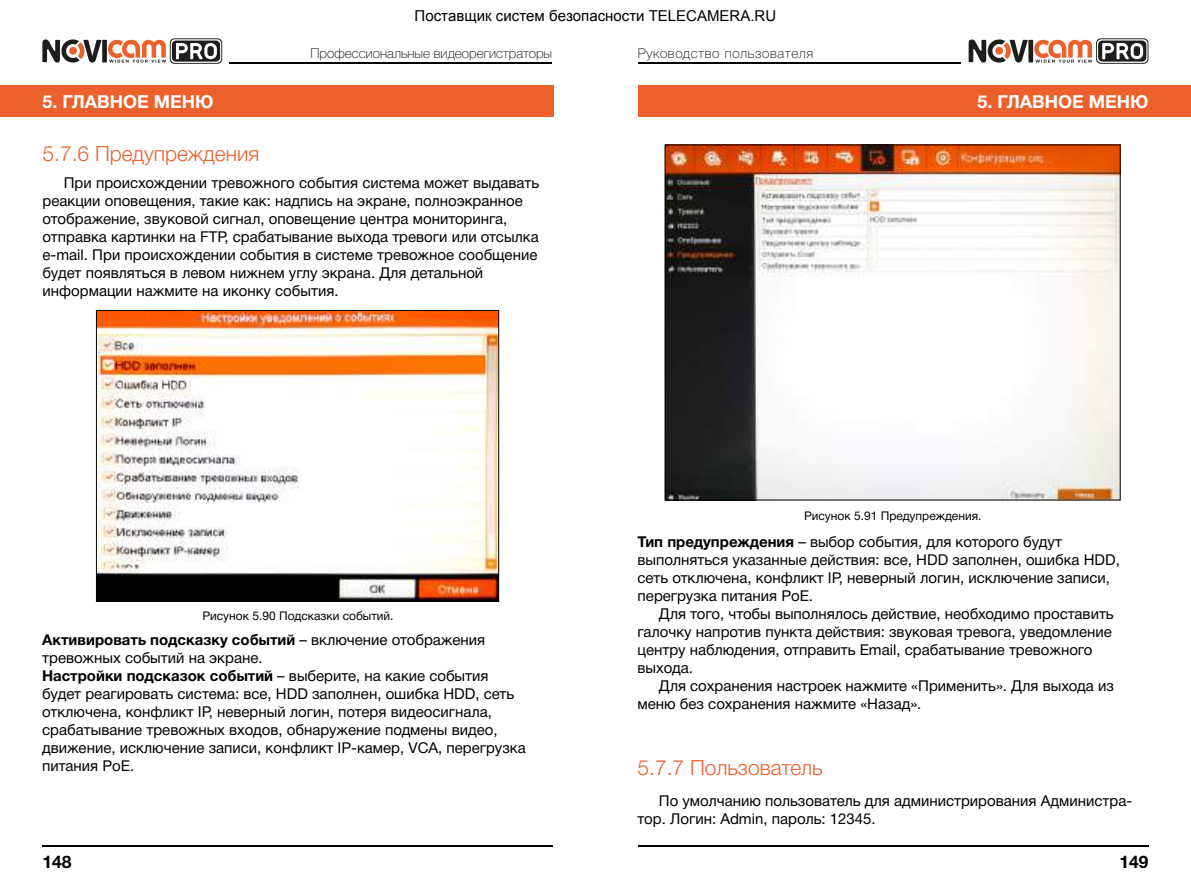
<style>
.page{position:relative;width:1191px;height:893px;background:#fff}
.page>*{position:absolute;margin:0;border:0;box-sizing:border-box;transform-origin:0 0}
.t1{font:21px "Helvetica 4 Light";color:#eb602b}
.t2{font:18px "Helvetica 7 Bold";color:#fff}
.t3{font:17.4px "Helvetica 7 Bold";color:#000}
.t4{font:15px/18px "Helvetica 5 Normal";color:#000}
.t5{font:15px "Helvetica 7 Bold";color:#000}
.t6{font:13.5px "Helvetica 3 Thin";color:#000}
.t7{font:13.5px "Helvetica 3 Thin";letter-spacing:.05em;color:#000}
.t8{font:12px "Helvetica 5 Normal";color:#000}
.s1{font-family:"Helvetica 5 Normal"}
.s2{font-family:"Helvetica 7 Bold"}
</style>
<div class="page">
<hr style="left:638px;top:62px;width:323px;height:1px;background:#000">
<hr style="left:230px;top:62px;width:322px;height:1px;background:#000">
<hr style="left:43px;top:846px;width:510px;height:1px;background:#000">
<hr style="left:638px;top:846px;width:510px;height:1px;background:#000">
<svg style="left:968px;top:38px;width:180px;height:26px"></svg>
<svg style="left:42px;top:38px;width:180px;height:26px"></svg>
<div style="left:638px;top:85px;width:553px;height:32px;background:#eb602b"></div>
<div style="left:0;top:85px;width:553px;height:32px;background:#eb602b"></div>
<img style="left:98px;top:312px;width:399px;height:288px">
<div style="left:96px;top:310px;width:403px;height:292px;border:1px solid #000"></div>
<img style="left:666px;top:147px;width:452px;height:351px">
<p class="t6" style="left:310px;top:45px;width:243px">Профессиональные видеорегистраторы</p>
<p class="t7" style="left:638px;top:45px;width:177px">Руководство пользователя</p>
<p class="t2" style="left:43px;top:92px;width:172px">5. ГЛАВНОЕ МЕНЮ</p>
<p class="t2" style="left:977px;top:92px;width:172px">5. ГЛАВНОЕ МЕНЮ</p>
<h1 class="t1" style="left:43px;top:142px;width:218px">5.7.6 Предупреждения</h1>
<p class="t4" style="left:43px;top:174px;width:498px;text-indent:21px">При происхождении тревожного события система может выдавать реакции оповещения, такие как: надпись на экране, полноэкранное отображение, звуковой сигнал, оповещение центра мониторинга, отправка картинки на FTP, срабатывание выхода тревоги или отсылка e-mail. При происхождении события в системе тревожное сообщение будет появляться в левом нижнем углу экрана. Для детальной информации нажмите на иконку события.</p>
<p class="t8" style="left:202px;top:610px;width:193px">Рисунок 5.90 Подсказки событий.</p>
<p class="t5" style="left:42px;top:632px;width:444px">Активировать подсказку событий <span class="s1">– включение отображения</span></p>
<p class="t4" style="left:42px;top:649px;width:222px">тревожных событий на экране.</p>
<p class="t5" style="left:42px;top:668px;width:448px">Настройки подсказок событий <span class="s1">– выберите, на какие события</span></p>
<p class="t4" style="left:42px;top:685px;width:485px">будет реагировать система: все, HDD заполнен, ошибка HDD, сеть отключена, конфликт IP, неверный логин, потеря видеосигнала, срабатывание тревожных входов, обнаружение подмены видео, движение, исключение записи, конфликт IP-камер, VCA, перегрузка питания PoE.</p>
<p class="t3" style="left:43px;top:852px;width:31px">148</p>
<p class="t8" style="left:804px;top:509px;width:179px">Рисунок 5.91 Предупреждения.</p>
<p class="t4" style="left:637px;top:532px;width:484px"><span class="s2">Тип предупреждения</span> – выбор события, для которого будут выполняться указанные действия: все, HDD заполнен, ошибка HDD, сеть отключена, конфликт IP, неверный логин, исключение записи, перегрузка питания PoE.</p>
<p class="t4" style="left:637px;top:604px;width:477px;text-indent:21px">Для того, чтобы выполнялось действие, необходимо проставить галочку напротив пункта действия: звуковая тревога, уведомление центру наблюдения, отправить Email, срабатывание тревожного выхода.</p>
<p class="t4" style="left:637px;top:676px;width:478px;text-indent:21px">Для сохранения настроек нажмите «Применить». Для выхода из меню без сохранения нажмите «Назад».</p>
<h1 class="t1" style="left:637px;top:756px;width:187px">5.7.7 Пользователь</h1>
<p class="t4" style="left:637px;top:792px;width:496px;text-indent:21px">По умолчанию пользователь для администрирования Администра&shy;тор. Логин: Admin, пароль: 12345.</p>
<p class="t3" style="left:1119px;top:852px;width:31px">149</p>
</div>
